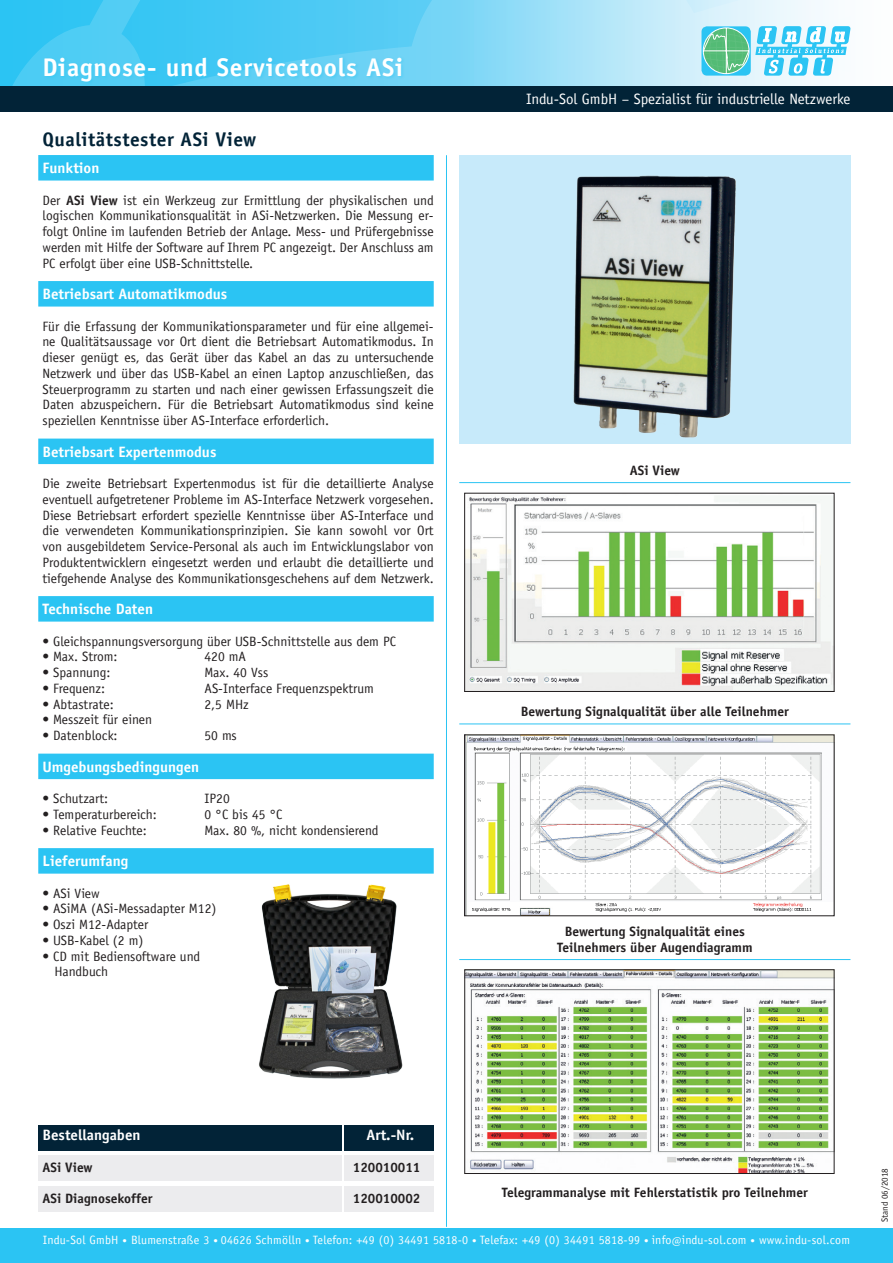
<style>
.page{position:relative;width:893px;height:1263px;background:#fff}
.page>*{position:absolute;margin:0;border:0;box-sizing:border-box;transform-origin:0 0}
.t1{font:700 25.5px "Officina Sans";letter-spacing:.03em;color:#fff}
.t2{font:700 19.5px "Officina Sans";letter-spacing:.025em;color:#022337}
.t3{font:700 15px "Officina Sans";color:#fff}
.t4{font:15px "Officina Sans";color:#fff}
.t5{font:13.5px/15.8px "Officina Sans";color:#231f20;text-align:justify}
.t6{font:700 13.5px/15.8px "Officina Sans";color:#231f20;text-align:center}
.t7{font:13.5px "Officina Sans";letter-spacing:-.02em;color:#231f20}
.t8{font:12px "Officina Sans";letter-spacing:.02em;color:#fff}
.t9{font:9px "Officina Sans";color:#231f20}
.s1{font-weight:700}
.s2{font-size:9px}
.s3{font-size:10.5px}
</style>
<div class="page">
<hr style="left:446px;top:155px;width:1px;height:1072px;background:#2bc4f3">
<svg style="left:0;top:0;width:829px;height:86px"></svg>
<div style="left:0;top:86px;width:893px;height:26px;background:#022337"></div>
<svg style="left:701px;top:26px;width:50px;height:50px"></svg>
<svg style="left:755px;top:26px;width:96px;height:50px"></svg>
<svg style="left:703px;top:28px;width:46px;height:46px"></svg>
<div style="left:0;top:1228px;width:893px;height:35px;background:#2bc4f3"></div>
<hr style="left:459px;top:482px;width:391px;height:1px;background:#2bc4f3">
<hr style="left:459px;top:724px;width:391px;height:1px;background:#2bc4f3">
<hr style="left:459px;top:959px;width:391px;height:1px;background:#2bc4f3">
<div style="left:38px;top:1125px;width:303px;height:25px;background:#022337"></div>
<div style="left:345px;top:1125px;width:89px;height:25px;background:#022337"></div>
<div style="left:38px;top:1186px;width:303px;height:26px;background:#ececee"></div>
<div style="left:345px;top:1186px;width:89px;height:26px;background:#ececee"></div>
<div style="left:38px;top:1155px;width:303px;height:26px;background:#ececee"></div>
<div style="left:345px;top:1155px;width:89px;height:26px;background:#ececee"></div>
<div style="left:459px;top:156px;width:391px;height:288px;background:#c7eafa"></div>
<div style="left:38px;top:155px;width:396px;height:26px;background:#2bc4f3"></div>
<div style="left:38px;top:281px;width:396px;height:26px;background:#2bc4f3"></div>
<div style="left:38px;top:439px;width:396px;height:25px;background:#2bc4f3"></div>
<div style="left:38px;top:596px;width:396px;height:26px;background:#2bc4f3"></div>
<div style="left:38px;top:754px;width:396px;height:25px;background:#2bc4f3"></div>
<div style="left:38px;top:848px;width:396px;height:26px;background:#2bc4f3"></div>
<img style="left:466px;top:496px;width:366px;height:194px">
<div style="left:464px;top:493px;width:370px;height:199px;border:1px solid #231f20"></div>
<img style="left:466px;top:971px;width:366px;height:201px">
<div style="left:464px;top:969px;width:370px;height:205px;border:1px solid #231f20"></div>
<img style="left:466px;top:736px;width:366px;height:178px">
<img style="left:552px;top:155px;width:199px;height:283px">
<img style="left:259px;top:884px;width:144px;height:195px">
<div style="left:44px;top:57px;width:361px;height:28px;background:#2bc4f3;opacity:.35"></div>
<h1 class="t1" style="left:42px;top:52px;width:362px">Diagnose- und Servicetools ASi</h1>
<h2 class="t2" style="left:43px;top:127px;width:215px">Qualitätstester ASi View</h2>
<p class="t3" style="left:43px;top:159px;width:58px">Funktion</p>
<p class="t5" style="left:43px;top:192px;width:393px">Der <span class="s1">ASi View</span> ist ein Werkzeug zur Ermittlung der physikalischen und logischen Kommunikationsqualität in ASi-Netzwerken. Die Messung er&shy;folgt Online im laufenden Betrieb der Anlage. Mess- und Prüfergebnisse werden mit Hilfe der Software auf Ihrem PC angezeigt. Der Anschluss am PC erfolgt über eine USB-Schnittstelle.</p>
<p class="t3" style="left:43px;top:285px;width:186px">Betriebsart Automatikmodus</p>
<p class="t5" style="left:43px;top:318px;width:393px">Für die Erfassung der Kommunikationsparameter und für eine allgemei&shy;ne Qualitätsaussage vor Ort dient die Betriebsart Automatikmodus. In dieser genügt es, das Gerät über das Kabel an das zu untersuchende Netzwerk und über das USB-Kabel an einen Laptop anzuschließen, das Steuerprogramm zu starten und nach einer gewissen Erfassungszeit die Daten abzuspeichern. Für die Betriebsart Automatikmodus sind keine speziellen Kenntnisse über AS-Interface erforderlich.</p>
<p class="t3" style="left:43px;top:442px;width:175px">Betriebsart Expertenmodus</p>
<p class="t5" style="left:43px;top:476px;width:393px">Die zweite Betriebsart Expertenmodus ist für die detaillierte Analyse eventuell aufgetretener Probleme im AS-Interface Netzwerk vorgesehen.<br>Diese Betriebsart erfordert spezielle Kenntnisse über AS-Interface und die verwendeten Kommunikationsprinzipien. Sie kann sowohl vor Ort von ausgebildetem Service-Personal als auch im Entwicklungslabor von Produktentwicklern eingesetzt werden und erlaubt die detaillierte und tiefgehende Analyse des Kommunikationsgeschehens auf dem Netzwerk.</p>
<p class="t3" style="left:43px;top:600px;width:112px">Technische Daten</p>
<p class="t5" style="left:43px;top:633px;width:355px">• Gleichspannungsversorgung über USB-Schnittstelle aus dem PC</p>
<p class="t5" style="left:43px;top:649px;width:77px">• Max. Strom:</p>
<p class="t5" style="left:205px;top:649px;width:43px">420 mA</p>
<p class="t5" style="left:43px;top:665px;width:69px">• Spannung:</p>
<p class="t5" style="left:205px;top:665px;width:65px">Max. 40 Vss</p>
<p class="t5" style="left:43px;top:680px;width:64px">• Frequenz:</p>
<p class="t5" style="left:205px;top:680px;width:171px">AS-Interface Frequenzspektrum</p>
<p class="t5" style="left:43px;top:696px;width:73px">• Abtastrate:</p>
<p class="t5" style="left:205px;top:696px;width:46px">2,5 MHz</p>
<p class="t5" style="left:43px;top:712px;width:111px">• Messzeit für einen</p>
<p class="t5" style="left:43px;top:728px;width:77px">• Datenblock:</p>
<p class="t5" style="left:205px;top:728px;width:34px">50 ms</p>
<p class="t3" style="left:43px;top:757px;width:158px">Umgebungsbedingungen</p>
<p class="t5" style="left:43px;top:791px;width:67px">• Schutzart:</p>
<p class="t5" style="left:205px;top:791px;width:27px">IP20</p>
<p class="t5" style="left:43px;top:806px;width:116px">• Temperaturbereich:</p>
<p class="t5" style="left:205px;top:806px;width:79px">0 °C bis 45 °C</p>
<p class="t5" style="left:43px;top:822px;width:106px">• Relative Feuchte:</p>
<p class="t7" style="left:205px;top:822px;width:176px">Max. 80 %, nicht kondensierend</p>
<p class="t3" style="left:43px;top:852px;width:87px">Lieferumfang</p>
<p class="t5" style="left:43px;top:885px;width:59px">• ASi View</p>
<p class="t5" style="left:43px;top:901px;width:175px">• ASiMA (ASi-Messadapter M12)</p>
<p class="t5" style="left:43px;top:917px;width:107px">• Oszi M12-Adapter</p>
<p class="t5" style="left:43px;top:932px;width:102px">• USB-Kabel (2 m)</p>
<p class="t5" style="left:55px;top:948px;width:147px;text-indent:-12px">• CD mit Bediensoftware und<br>Handbuch</p>
<p class="t4" style="left:526px;top:90px;width:326px">Indu-Sol GmbH – Spezialist für industrielle Netzwerke</p>
<p class="t6" style="left:630px;top:462px;width:52px">ASi View</p>
<p class="t6" style="left:521px;top:703px;width:270px">Bewertung Signalqualität über alle Teilnehmer</p>
<p class="t6" style="left:557px;top:923px;width:197px">Bewertung Signalqualität eines<br>Teilnehmers über Augendiagramm</p>
<p class="t3" style="left:43px;top:1126px;width:100px">Bestellangaben</p>
<p class="t3" style="left:367px;top:1126px;width:49px">Art.-Nr.</p>
<p class="t6" style="left:43px;top:1159px;width:52px">ASi View</p>
<p class="t6" style="left:353px;top:1159px;width:69px">120010011</p>
<p class="t6" style="left:43px;top:1191px;width:112px">ASi Diagnosekoffer</p>
<p class="t6" style="left:353px;top:1191px;width:69px">120010002</p>
<p class="t6" style="left:502px;top:1184px;width:308px">Telegrammanalyse mit Fehlerstatistik pro Teilnehmer</p>
<p class="t8" style="left:43px;top:1233px;width:809px">Indu-Sol GmbH <span class="s2">•</span> Blumenstraße 3 <span class="s2">•</span> 04626 Schmölln <span class="s2">•</span> Telefon: +49 (0) 34491 5818-0 <span class="s2">•</span> Telefax: +49 (0) 34491 5818-99 <span class="s2">•</span> info<span class="s3">@</span>indu-sol.com <span class="s2">•</span> www.indu-sol.com</p>
<p class="t9" style="left:879px;top:1222px;width:56px;rotate:-90deg">Stand 06/2018</p>
</div>
